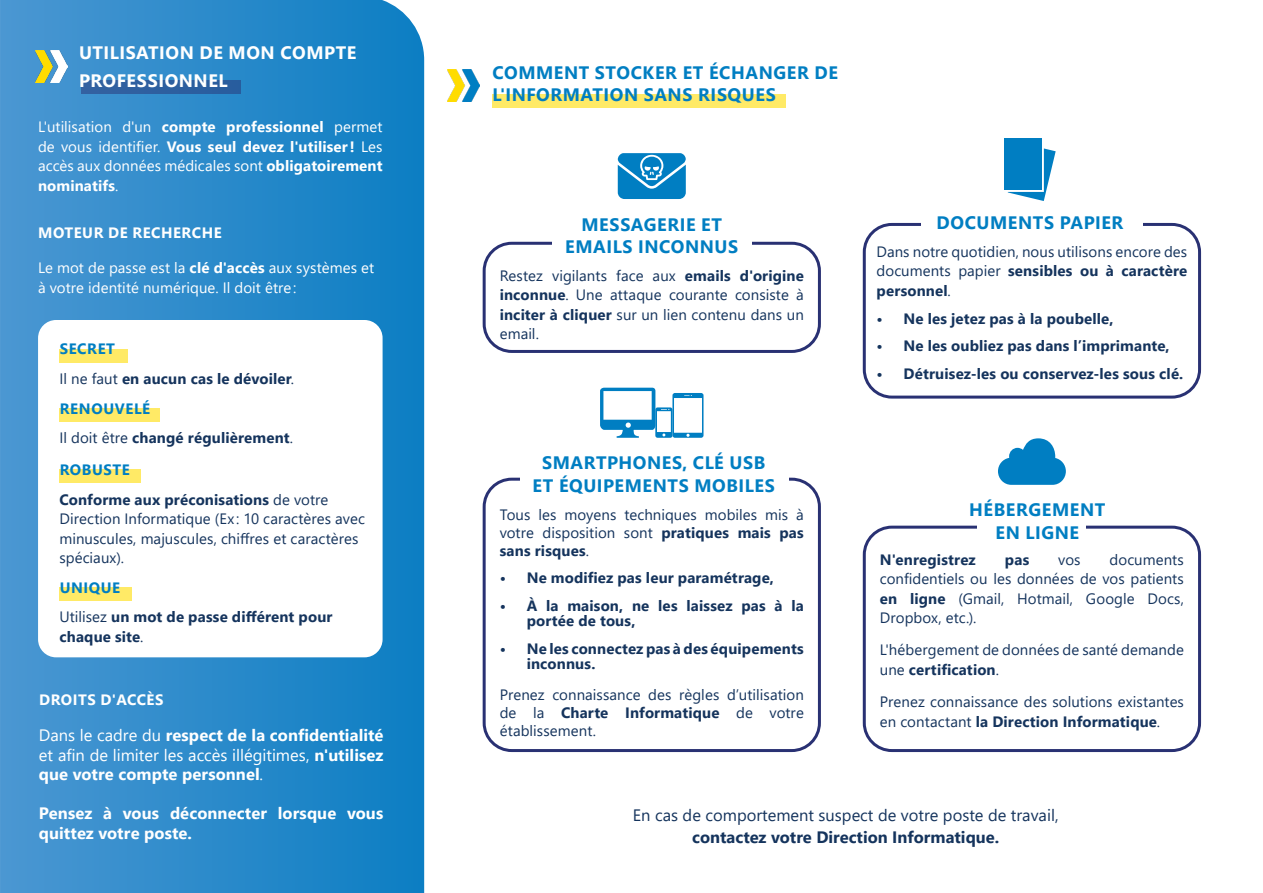
<style>
.page{position:relative;width:1263px;height:893px;background:#fff}
.page>*{position:absolute;margin:0;border:0;box-sizing:border-box;transform-origin:0 0}
.Titre{font:700 18px/22.5px "Segoe UI";letter-spacing:.03em;color:#007ec2;text-align:center}
.t1{font:700 18px/27.6px "Segoe UI";letter-spacing:.03em;color:#fff}
.texte{font:700 16.5px/19.5px "Segoe UI";letter-spacing:.005em;color:#fff;text-align:justify}
.Titre-2{font:16.5px/22.5px "Segoe UI";color:#15345d;text-align:center}
.texte-2{font:15px/19.5px "Segoe UI";letter-spacing:.005em;color:#15345d;text-align:justify}
.texte-3{font:700 15px/15px "Segoe UI";letter-spacing:.01em;color:#15345d}
.texte-4{font:15px/19.5px "Segoe UI";letter-spacing:.005em;color:#fff;text-align:justify}
.t2{font:700 15px "Segoe UI";letter-spacing:.035em;color:#fff}
.Titre-3{font:700 15px "Segoe UI";letter-spacing:.04em;color:#007ec2}
.s1{font-weight:700}
.s2{font-weight:400}
</style>
<div class="page">
<svg style="left:0;top:0;width:424px;height:893px;background:#2c8aca"></svg>
<div style="left:81px;top:80px;width:160px;height:14px;background:#2e5f9f"></div>
<img style="left:36px;top:50px;width:32px;height:33px">
<div style="left:38px;top:320px;width:345px;height:337px;background:#fff;border-radius:18px"></div>
<div style="left:59px;top:349px;width:69px;height:13px;background:#ffea66"></div>
<div style="left:59px;top:408px;width:100px;height:14px;background:#ffea66"></div>
<div style="left:59px;top:470px;width:82px;height:13px;background:#ffea66"></div>
<div style="left:59px;top:587px;width:73px;height:14px;background:#ffea66"></div>
<div style="left:483px;top:242px;width:338px;height:111px;border:3px solid #293173;border-radius:28px"></div>
<div style="left:552px;top:233px;width:199px;height:21px;background:#fff"></div>
<svg style="left:618px;top:153px;width:68px;height:46px;background:#2590ca"></svg>
<div style="left:483px;top:478px;width:338px;height:274px;border:3px solid #293173;border-radius:28px"></div>
<div style="left:520px;top:468px;width:269px;height:21px;background:#fff"></div>
<svg style="left:600px;top:388px;width:103px;height:50px"></svg>
<div style="left:863px;top:526px;width:338px;height:226px;border:3px solid #293173;border-radius:28px"></div>
<div style="left:977px;top:521px;width:109px;height:21px;background:#fff"></div>
<svg style="left:998px;top:438px;width:68px;height:47px"></svg>
<div style="left:863px;top:223px;width:338px;height:176px;border:3px solid #293173;border-radius:28px"></div>
<div style="left:921px;top:216px;width:221px;height:21px;background:#fff"></div>
<div style="left:1004px;top:138px;width:37px;height:51px;background:#007ec2"></div>
<svg style="left:1008px;top:148px;width:48px;height:53px"></svg>
<div style="left:492px;top:94px;width:293px;height:14px;background:#ffea66"></div>
<img style="left:447px;top:69px;width:32px;height:32px">
<p class="t1" style="left:79px;top:38px;width:279px">UTILISATION DE MON COMPTE<br>PROFESSIONNEL</p>
<p class="texte-4" style="left:38px;top:116px;width:346px">L'utilisation d'un <span class="s1">compte professionnel</span> permet de vous identifier. <span class="s1">Vous seul devez l'utiliser!</span> Les accès aux données médicales sont <span class="s1">obligatoirement nominatifs</span>.</p>
<p class="t2" style="left:38px;top:219px;width:185px">MOTEUR DE RECHERCHE</p>
<p class="texte-4" style="left:38px;top:257px;width:338px">Le mot de passe est la <span class="s1">clé d'accès</span> aux systèmes et à votre identité numérique. Il doit être:</p>
<p class="Titre-3" style="left:60px;top:335px;width:57px">SECRET</p>
<p class="texte-3" style="left:59px;top:370px;width:236px"><span class="s2">Il ne faut</span> en aucun cas le dévoiler<span class="s2">.</span></p>
<p class="Titre-3" style="left:60px;top:394px;width:92px">RENOUVELÉ</p>
<p class="texte-3" style="left:59px;top:429px;width:235px"><span class="s2">Il doit être</span> changé régulièrement<span class="s2">.</span></p>
<p class="Titre-3" style="left:60px;top:456px;width:72px">ROBUSTE</p>
<p class="texte-2" style="left:59px;top:488px;width:307px;text-align:left"><span class="s1">Conforme aux préconisations</span> de votre Direction Informatique (Ex : 10 caractères avec minuscules, majuscules, chiffres et caractères spéciaux).</p>
<p class="Titre-3" style="left:60px;top:573px;width:62px">UNIQUE</p>
<p class="texte-3" style="left:59px;top:606px;width:275px;line-height:19.5px"><span class="s2">Utilisez</span> un mot de passe différent pour chaque site<span class="s2">.</span></p>
<p class="t2" style="left:39px;top:685px;width:126px">DROITS D'ACCÈS</p>
<p class="texte" style="left:39px;top:724px;width:346px"><span class="s2">Dans le cadre du</span> respect de la confidentialité <span class="s2">et afin de limiter les accès illégitimes,</span> n'utilisez que votre compte personnel<span class="s2">.</span></p>
<p class="texte" style="left:39px;top:802px;width:346px">Pensez à vous déconnecter lorsque vous quittez votre poste.</p>
<p class="Titre" style="left:492px;top:60px;width:347px;text-align:left">COMMENT STOCKER ET ÉCHANGER DE<br>L'INFORMATION SANS RISQUES</p>
<p class="Titre" style="left:565px;top:211px;width:175px">MESSAGERIE ET<br>EMAILS INCONNUS</p>
<p class="texte-2" style="left:500px;top:264px;width:306px">Restez vigilants face aux <span class="s1">emails d'origine inconnue</span>. Une attaque courante consiste à <span class="s1">inciter à cliquer</span> sur un lien contenu dans un email.</p>
<p class="Titre" style="left:533px;top:450px;width:244px">SMARTPHONES, CLÉ USB<br>ET ÉQUIPEMENTS MOBILES</p>
<p class="texte-2" style="left:500px;top:504px;width:306px;line-height:18px">Tous les moyens techniques mobiles mis à votre disposition sont <span class="s1">pratiques mais pas sans risques</span>.</p>
<p class="texte-3" style="left:500px;top:569px;width:276px">• Ne modifiez pas leur paramétrage,</p>
<p class="texte-3" style="left:527px;top:597px;width:279px;text-indent:-27px">• À la maison, ne les laissez pas à la portée de tous,</p>
<p class="texte-3" style="left:527px;top:640px;width:279px;text-indent:-27px">• Ne les connectez pas à des équipements inconnus.</p>
<p class="texte-2" style="left:500px;top:684px;width:306px;line-height:18px">Prenez connaissance des règles d’utilisation de la <span class="s1">Charte Informatique</span> de votre établissement.</p>
<p class="Titre" style="left:936px;top:210px;width:188px">DOCUMENTS PAPIER</p>
<p class="texte-2" style="left:876px;top:240px;width:312px">Dans notre quotidien, nous utilisons encore des documents papier <span class="s1">sensibles ou à caractère personnel</span>.</p>
<p class="texte-3" style="left:876px;top:309px;width:238px">• Ne les jetez pas à la poubelle,</p>
<p class="texte-3" style="left:876px;top:337px;width:295px">• Ne les oubliez pas dans l’imprimante,</p>
<p class="texte-3" style="left:876px;top:365px;width:308px">• Détruisez-les ou conservez-les sous clé.</p>
<p class="Titre" style="left:969px;top:497px;width:138px">HÉBERGEMENT<br>EN LIGNE</p>
<p class="texte-3" style="left:880px;top:551px;width:97px">N'enregistrez</p>
<p class="texte-3" style="left:1005px;top:551px;width:26px">pas</p>
<p class="texte-2" style="left:1058px;top:548px;width:24px">vos</p>
<p class="texte-2" style="left:880px;top:548px;width:306px;text-indent:230px">documents confidentiels ou les données de vos patients <span class="s1">en ligne</span> (Gmail, Hotmail, Google Docs, Dropbox, etc.).</p>
<p class="texte-2" style="left:880px;top:639px;width:306px">L'hébergement de données de santé demande une <span class="s1">certification</span>.</p>
<p class="texte-2" style="left:880px;top:691px;width:306px">Prenez connaissance des solutions existantes en contactant <span class="s1">la Direction Informatique</span>.</p>
<p class="Titre-2" style="left:633px;top:802px;width:427px">En cas de comportement suspect de votre poste de travail, <span class="s1">contactez votre Direction Informatique.</span></p>
</div>
